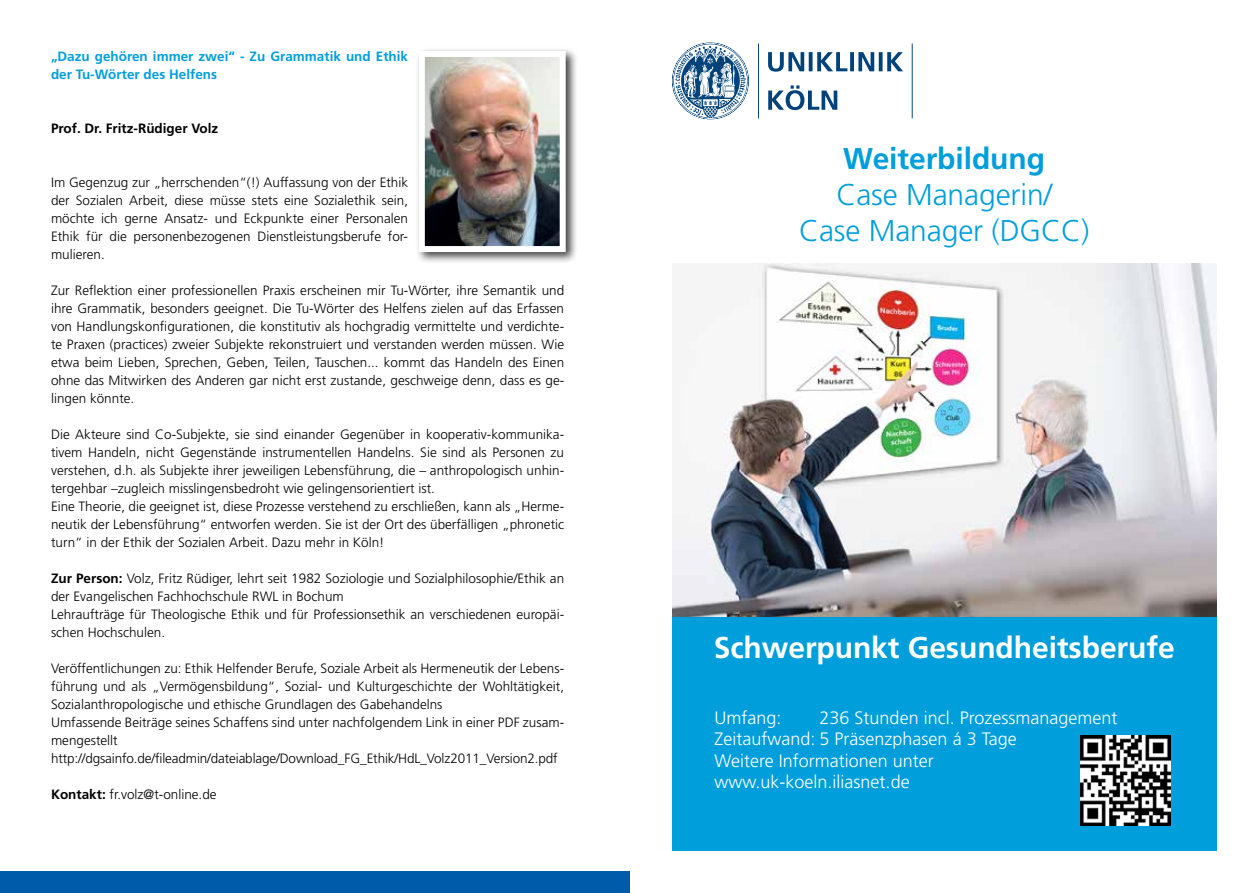
<style>
.page{position:relative;width:1259px;height:893px;background:#fff}
.page>*{position:absolute;margin:0;border:0;box-sizing:border-box;transform-origin:0 0}
.t1{font:300 30px/36px "Frutiger LT";letter-spacing:-.005em;color:#009edb;text-align:center}
.t2{font:700 30px "Frutiger LT";letter-spacing:-.005em;color:#fff}
.t3{font:700 30px "Frutiger LT";letter-spacing:-.005em;color:#009edb}
.t4{font:300 18px/21.6px "Frutiger LT";color:#fff}
.t5{font:300 13.5px/18px "Frutiger LT";color:#000}
.t6{font:700 13.5px/18px "Frutiger LT";color:#009edb}
.t7{font:700 13.5px "Frutiger LT";color:#000}
.s1{font-weight:700}
</style>
<div class="page">
<div style="left:415px;top:47px;width:163px;height:218px;background:#000;opacity:.75"></div>
<img style="left:426px;top:58px;width:133px;height:187px">
<div style="left:419px;top:51px;width:147px;height:201px;border:6px solid #fff"></div>
<img style="left:672px;top:264px;width:544px;height:353px">
<div style="left:672px;top:617px;width:544px;height:233px;background:#009edb"></div>
<svg style="left:672px;top:43px;width:240px;height:76px"></svg>
<img style="left:1080px;top:736px;width:90px;height:89px">
<div style="left:0;top:872px;width:629px;height:21px;background:#005baa"></div>
<p class="t6" style="left:51px;top:48px;width:358px">„Dazu gehören immer zwei“ - Zu Grammatik und Ethik der Tu-Wörter des Helfens</p>
<p class="t7" style="left:51px;top:121px;width:169px">Prof. Dr. Fritz-Rüdiger Volz</p>
<p class="t5" style="left:51px;top:174px;width:359px;text-align:justify">Im Gegenzug zur „herrschenden“(!) Auffassung von der Ethik der Sozialen Arbeit, diese müsse stets eine Sozialethik sein, möchte ich gerne Ansatz- und Eckpunkte einer Personalen Ethik für die personenbezogenen Dienstleistungsberufe for&shy;mulieren.</p>
<p class="t5" style="left:51px;top:282px;width:515px;text-align:justify">Zur Reflektion einer professionellen Praxis erscheinen mir Tu-Wörter, ihre Semantik und ihre Grammatik, besonders geeignet. Die Tu-Wörter des Helfens zielen auf das Erfassen von Handlungskonfigurationen, die konstitutiv als hochgradig vermittelte und verdichte&shy;te Praxen (practices) zweier Subjekte rekonstruiert und verstanden werden müssen. Wie etwa beim Lieben, Sprechen, Geben, Teilen, Tauschen... kommt das Handeln des Einen ohne das Mitwirken des Anderen gar nicht erst zustande, geschweige denn, dass es ge&shy;lingen könnte.</p>
<p class="t5" style="left:51px;top:426px;width:515px">Die Akteure sind Co-Subjekte, sie sind einander Gegenüber in kooperativ-kommunika&shy;tivem Handeln, nicht Gegenstände instrumentellen Handelns. Sie sind als Personen zu verstehen, d.h. als Subjekte ihrer jeweiligen Lebensführung, die – anthropologisch unhin&shy;tergehbar –zugleich misslingensbedroht wie gelingensorientiert ist.<br>Eine Theorie, die geeignet ist, diese Prozesse verstehend zu erschließen, kann als „Herme&shy;neutik der Lebensführung“ entworfen werden. Sie ist der Ort des überfälligen „phronetic turn“ in der Ethik der Sozialen Arbeit. Dazu mehr in Köln!</p>
<p class="t5" style="left:51px;top:570px;width:515px"><span class="s1">Zur Person:</span> Volz, Fritz Rüdiger, lehrt seit 1982 Soziologie und Sozialphilosophie/Ethik an der Evangelischen Fachhochschule RWL in Bochum<br>Lehraufträge für Theologische Ethik und für Professionsethik an verschiedenen europäi&shy;schen Hochschulen.</p>
<p class="t5" style="left:51px;top:660px;width:515px">Veröffentlichungen zu: Ethik Helfender Berufe, Soziale Arbeit als Hermeneutik der Lebens&shy;führung und als „Vermögensbildung“, Sozial- und Kulturgeschichte der Wohltätigkeit, Sozialanthropologische und ethische Grundlagen des Gabehandelns<br>Umfassende Beiträge seines Schaffens sind unter nachfolgendem Link in einer PDF zusam&shy;mengestellt http://dgsainfo.de/fileadmin/dateiablage/Download_FG_Ethik/HdL_Volz2011_Version2.pdf</p>
<p class="t5" style="left:51px;top:786px;width:167px"><span class="s1">Kontakt:</span> fr.volz@t-online.de</p>
<h1 class="t3" style="left:843px;top:141px;width:203px">Weiterbildung</h1>
<h1 class="t1" style="left:799px;top:177px;width:292px">Case Managerin/<br>Case Manager (DGCC)</h1>
<h1 class="t2" style="left:714px;top:630px;width:462px">Schwerpunkt Gesundheitsberufe</h1>
<h2 class="t4" style="left:714px;top:707px;width:69px">Umfang:</h2>
<h2 class="t4" style="left:714px;top:707px;width:404px;text-indent:105px">236 Stunden incl. Prozessmanagement Zeitaufwand: 5 Präsenzphasen á 3 Tage<br>Weitere Informationen unter www.uk-koeln.iliasnet.de</h2>
</div>
